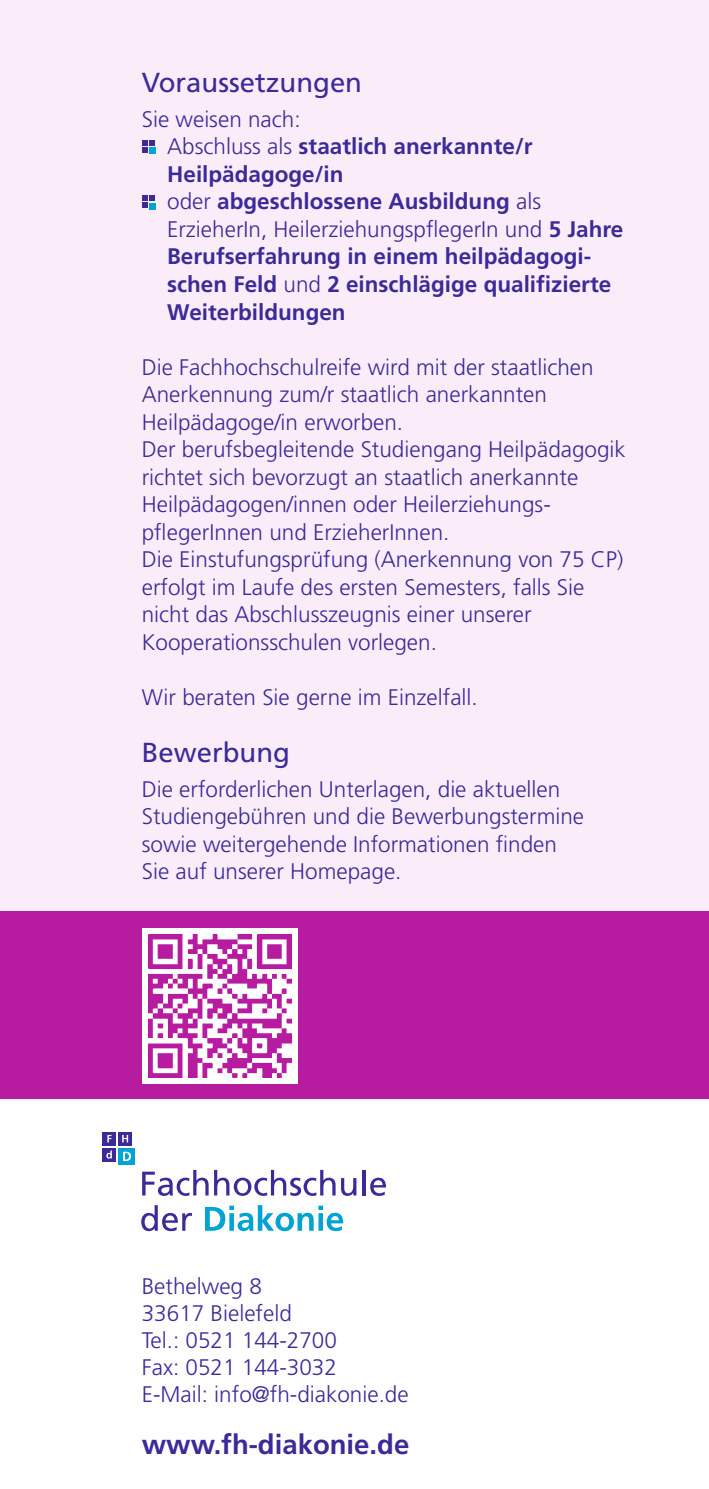
<style>
.page{position:relative;width:709px;height:1489px;background:#fff}
.page>*{position:absolute;margin:0;border:0;box-sizing:border-box;transform-origin:0 0}
.t1{font:27.5px "Frutiger";color:#3b2a98}
.t2{font:700 27.5px "Frutiger";color:#3b2a98}
.t3{font:300 22.5px/27.5px "Frutiger";color:#3b2a98}
.t4{font:700 22.5px/27.5px "Frutiger";color:#3b2a98}
.s1{font-weight:300}
</style>
<div class="page">
<div style="left:0;top:0;width:709px;height:1098px;background:#faedf9"></div>
<div style="left:149px;top:147px;width:7px;height:7px;background:#00a3d4"></div>
<svg style="left:142px;top:140px;width:12px;height:13px"></svg>
<div style="left:149px;top:202px;width:7px;height:7px;background:#00a3d4"></div>
<svg style="left:142px;top:195px;width:12px;height:13px"></svg>
<div style="left:102px;top:1131px;width:14px;height:14px;background:#3b2a98"></div>
<svg style="left:107px;top:1134px;width:4px;height:8px"></svg>
<div style="left:118px;top:1131px;width:14px;height:14px;background:#3b2a98"></div>
<svg style="left:122px;top:1134px;width:6px;height:8px"></svg>
<div style="left:118px;top:1147px;width:17px;height:17px;background:#00a3d4"></div>
<svg style="left:123px;top:1151px;width:8px;height:9px"></svg>
<div style="left:102px;top:1147px;width:14px;height:14px;background:#3b2a98"></div>
<svg style="left:106px;top:1150px;width:6px;height:8px"></svg>
<svg style="left:141px;top:1205px;width:51px;height:26px"></svg>
<svg style="left:205px;top:1205px;width:138px;height:26px"></svg>
<svg style="left:142px;top:1169px;width:193px;height:26px"></svg>
<svg style="left:341px;top:1178px;width:15px;height:17px"></svg>
<hr style="left:362px;top:1169px;width:3px;height:26px;background:#3b2a98">
<svg style="left:370px;top:1177px;width:16px;height:18px"></svg>
<div style="left:0;top:911px;width:709px;height:187px;background:#b71b9f"></div>
<div style="left:142px;top:927px;width:156px;height:156px;background:#fff"></div>
<img style="left:148px;top:934px;width:143px;height:143px">
<p class="t1" style="left:142px;top:67px;width:222px">Voraussetzungen</p>
<p class="t4" style="left:167px;top:105px;width:457px;text-indent:-25px"><span class="s1">Sie weisen nach:<br>Abschluss als</span> staatlich anerkannte/r Heilpädagoge/in<br><span class="s1">oder</span> abgeschlossene Ausbildung <span class="s1">als ErzieherIn, HeilerziehungspflegerIn und</span> 5 Jahre Berufserfahrung in einem heilpädagogi&shy;schen Feld <span class="s1">und</span> 2 einschlägige qualifizierte Weiterbildungen</p>
<p class="t3" style="left:142px;top:353px;width:485px">Die Fachhochschulreife wird mit der staatlichen Anerkennung zum/r staatlich anerkannten Heilpädagoge/in erworben.<br>Der berufsbegleitende Studiengang Heilpädagogik richtet sich bevorzugt an staatlich anerkannte Heilpädagogen/innen oder Heilerziehungs&shy;pflegerInnen und ErzieherInnen.<br>Die Einstufungsprüfung (Anerkennung von 75 CP) erfolgt im Laufe des ersten Semesters, falls Sie nicht das Abschlusszeugnis einer unserer Kooperationsschulen vorlegen.</p>
<p class="t3" style="left:142px;top:683px;width:337px">Wir beraten Sie gerne im Einzelfall.</p>
<p class="t1" style="left:142px;top:736px;width:150px">Bewerbung</p>
<p class="t3" style="left:142px;top:775px;width:444px">Die erforderlichen Unterlagen, die aktuellen Studiengebühren und die Bewerbungstermine sowie weitergehende Informationen finden Sie auf unserer Homepage.</p>
<p class="t3" style="left:142px;top:1272px;width:268px">Bethelweg 8<br>33617 Bielefeld<br>Tel.: 0521 144-2700<br>Fax: 0521 144-3032<br>E-Mail: info@fh-diakonie.de</p>
<p class="t2" style="left:142px;top:1427px;width:269px">www.fh-diakonie.de</p>
</div>
